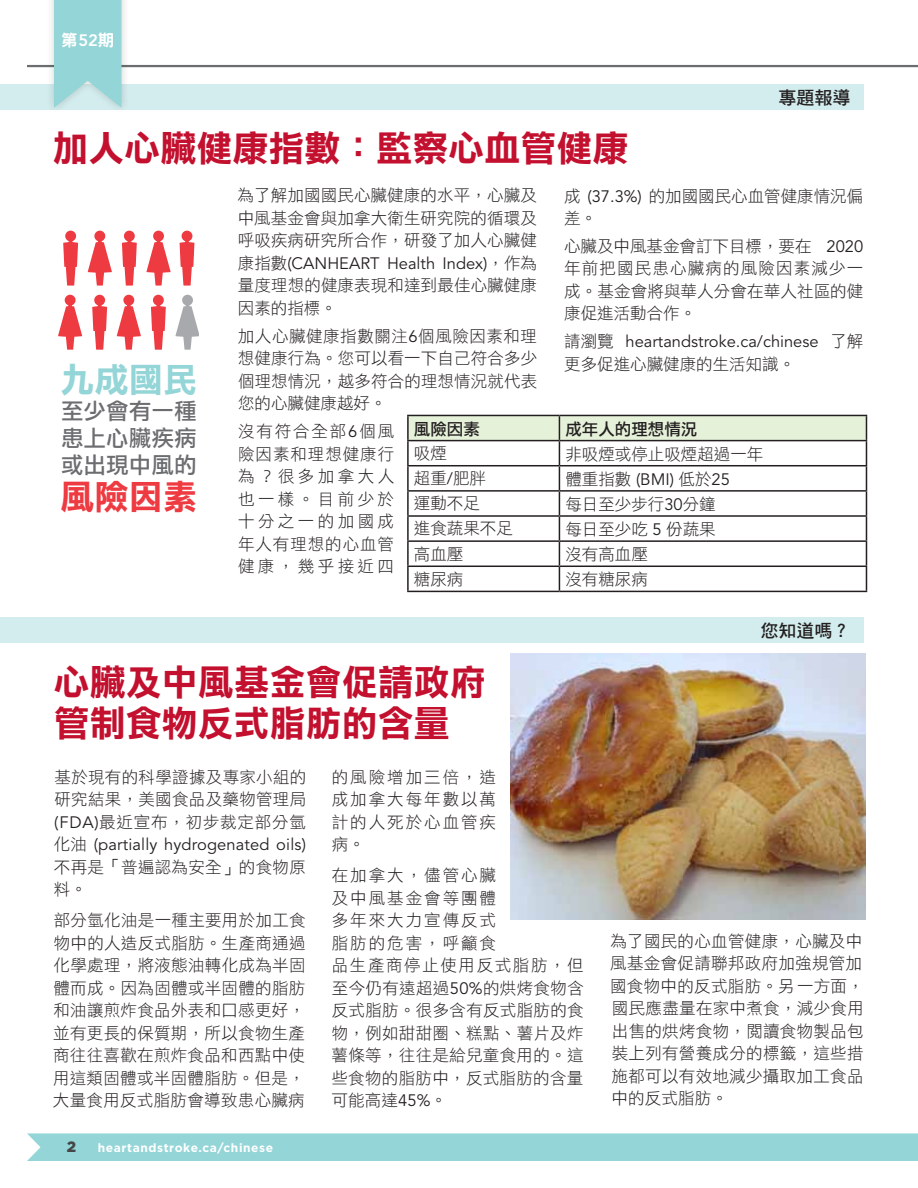
<style>
.page{position:relative;width:918px;height:1188px;background:#fff}
.page>*{position:absolute;margin:0;border:0;box-sizing:border-box;transform-origin:0 0}
.t1{font:36px/40.8px "DF Li Hei Std W7";color:#c3102f}
.t2{font:34.35px "DF Li Hei Std W7";color:#94d5d7}
.t3{font:34.35px "DF Li Hei Std W7";color:#ee3a41}
.t4{font:22.65px/27.2px "DF Li Hei Std W5";color:#6c6d70;text-align:justify}
.t5{font:18px "DF Hei Std W7";color:#231f20}
.t6{font:16.5px/22.5px "DF Li Hei Std W3";letter-spacing:.02em;color:#231f20;text-align:justify}
.t7{font:16.5px "Avenir LT Std";color:#231f20}
.t8{font:16.5px/22.5px "DF Li Hei Std W3";color:#231f20}
.t9{font:16.5px "DF Li Hei Std W5";color:#231f20}
.t10{font:16.5px "DF Hei Std W9";color:#fff}
.t11{font:900 15px "Gotham";color:#454647}
.t12{font:700 12px "Gotham";letter-spacing:.05em;color:#fff}
.s1{font-family:"Avenir LT Std";font-weight:800}
.s2{font-family:"DF Li Hei Std W3"}
.s3{font-family:"Avenir LT Std"}
</style>
<div class="page">
<div style="left:0;top:84px;width:864px;height:26px;background:#d3eced"></div>
<div style="left:0;top:618px;width:864px;height:25px;background:#d3eced"></div>
<hr style="left:407px;top:415px;width:152px;height:1px;background:#231f20">
<hr style="left:407px;top:416px;width:2px;height:24px;background:#231f20">
<hr style="left:407px;top:440px;width:152px;height:1px;background:#231f20">
<hr style="left:407px;top:441px;width:2px;height:24px;background:#231f20">
<hr style="left:407px;top:465px;width:152px;height:1px;background:#231f20">
<hr style="left:407px;top:466px;width:2px;height:24px;background:#231f20">
<hr style="left:407px;top:490px;width:152px;height:2px;background:#231f20">
<hr style="left:407px;top:492px;width:2px;height:23px;background:#231f20">
<hr style="left:407px;top:515px;width:152px;height:2px;background:#231f20">
<hr style="left:407px;top:517px;width:2px;height:23px;background:#231f20">
<hr style="left:407px;top:540px;width:152px;height:2px;background:#231f20">
<hr style="left:407px;top:542px;width:2px;height:24px;background:#231f20">
<hr style="left:407px;top:566px;width:152px;height:1px;background:#231f20">
<hr style="left:407px;top:567px;width:2px;height:24px;background:#231f20">
<svg style="left:408px;top:415px;width:459px;height:176px"></svg>
<hr style="left:407px;top:591px;width:152px;height:1px;background:#231f20">
<hr style="left:559px;top:591px;width:308px;height:1px;background:#231f20">
<img style="left:511px;top:653px;width:355px;height:267px">
<svg style="left:63px;top:231px;width:15px;height:55px"></svg>
<svg style="left:122px;top:231px;width:15px;height:55px"></svg>
<svg style="left:88px;top:231px;width:24px;height:55px"></svg>
<svg style="left:146px;top:231px;width:25px;height:55px"></svg>
<svg style="left:180px;top:231px;width:14px;height:55px"></svg>
<svg style="left:92px;top:295px;width:15px;height:55px"></svg>
<svg style="left:151px;top:295px;width:15px;height:55px"></svg>
<svg style="left:58px;top:295px;width:24px;height:55px"></svg>
<svg style="left:117px;top:295px;width:24px;height:55px"></svg>
<svg style="left:175px;top:295px;width:24px;height:55px"></svg>
<hr style="left:27px;top:65px;width:891px;height:2px;background:#6c6d70">
<div style="left:27px;top:1133px;width:891px;height:28px;background:#94d5d7"></div>
<div style="left:46px;top:0;width:84px;height:115px;background:#231f20;opacity:.2"></div>
<svg style="left:54px;top:0;width:68px;height:108px;background:#9bd7d9"></svg>
<p class="t10" style="left:61px;top:32px;width:55px">第<span class="s1">52</span>期</p>
<h1 class="t1" style="left:53px;top:127px;width:578px">加人心臟健康指數：監察心血管健康</h1>
<p class="t5" style="left:778px;top:88px;width:73px">專題報導</p>
<h2 class="t2" style="left:60px;top:361px;width:139px">九成國民</h2>
<h3 class="t4" style="left:61px;top:397px;width:137px">至少會有一種患上心臟疾病或出現中風的</h3>
<h2 class="t3" style="left:60px;top:478px;width:139px">風險因素</h2>
<p class="t6" style="left:238px;top:184px;width:301px">為了解加國國民心臟健康的水平，心臟及中風基金會與加拿大衛生研究院的循環及呼吸疾病研究所合作，研發了加人心臟健</p>
<p class="t7" style="left:238px;top:254px;width:301px"><span class="s2">康指數</span>(CANHEART Health Index)<span class="s2">，作為</span></p>
<p class="t6" style="left:238px;top:274px;width:301px">量度理想的健康表現和達到最佳心臟健康因素的指標。</p>
<p class="t6" style="left:238px;top:324px;width:301px">加人心臟健康指數關注<span class="s3">6</span>個風險因素和理想健康行為。您可以看一下自己符合多少個理想情況，越多符合的理想情況就代表您的心臟健康越好。</p>
<p class="t6" style="left:238px;top:420px;width:158px">沒有符合全部<span class="s3">6</span>個風險因素和理想健康行為？很多加拿大人也一樣。目前少於十分之一的加國成年人有理想的心血管健康，幾乎接近四</p>
<p class="t8" style="left:564px;top:184px;width:301px">成 <span class="s3">(37.3%)</span> 的加國國民心血管健康情況偏差。</p>
<p class="t6" style="left:564px;top:235px;width:301px">心臟及中風基金會訂下目標，要在 <span class="s3">2020</span>年前把國民患心臟病的風險因素減少一成。基金會將與華人分會在華人社區的健康促進活動合作。</p>
<p class="t7" style="left:564px;top:332px;width:301px"><span class="s2">請瀏覽</span> heartandstroke.ca/chinese <span class="s2">了解</span></p>
<p class="t8" style="left:564px;top:352px;width:232px">更多促進心臟健康的生活知識。</p>
<p class="t9" style="left:414px;top:420px;width:67px">風險因素</p>
<p class="t9" style="left:565px;top:420px;width:133px">成年人的理想情況</p>
<p class="t6" style="left:414px;top:442px;width:34px">吸煙</p>
<p class="t8" style="left:565px;top:442px;width:199px">非吸煙或停止吸煙超過一年</p>
<p class="t6" style="left:414px;top:467px;width:74px">超重<span class="s3">/</span>肥胖</p>
<p class="t7" style="left:565px;top:470px;width:166px"><span class="s2">體重指數</span> (BMI) <span class="s2">低於</span>25</p>
<p class="t6" style="left:414px;top:492px;width:67px">運動不足</p>
<p class="t8" style="left:565px;top:493px;width:152px">每日至少步行<span class="s3">30</span>分鐘</p>
<p class="t6" style="left:414px;top:517px;width:100px">進食蔬果不足</p>
<p class="t8" style="left:565px;top:518px;width:152px">每日至少吃 <span class="s3">5</span> 份蔬果</p>
<p class="t6" style="left:414px;top:542px;width:51px">高血壓</p>
<p class="t6" style="left:565px;top:543px;width:84px">沒有高血壓</p>
<p class="t6" style="left:414px;top:567px;width:51px">糖尿病</p>
<p class="t6" style="left:565px;top:568px;width:84px">沒有糖尿病</p>
<p class="t5" style="left:760px;top:621px;width:91px">您知道嗎？</p>
<h1 class="t1" style="left:54px;top:661px;width:434px">心臟及中風基金會促請政府管制食物反式脂肪的含量</h1>
<p class="t6" style="left:54px;top:765px;width:254px">基於現有的科學證據及專家小組的研究結果，美國食品及藥物管理局<span class="s3">(FDA)</span>最近宣布，初步裁定部分氫</p>
<p class="t7" style="left:54px;top:835px;width:253px"><span class="s2">化油</span> (partially hydrogenated oils)</p>
<p class="t6" style="left:54px;top:855px;width:254px">不再是「普遍認為安全」的食物原料。</p>
<p class="t6" style="left:53px;top:909px;width:254px">部分氫化油是一種主要用於加工食物中的人造反式脂肪。生產商通過化學處理，將液態油轉化成為半固體而成。因為固體或半固體的脂肪和油讓煎炸食品外表和口感更好，並有更長的保質期，所以食物生產商往往喜歡在煎炸食品和西點中使用這類固體或半固體脂肪。但是，大量食用反式脂肪會導致患心臟病</p>
<p class="t11" style="left:67px;top:1136px;width:11px">2</p>
<p class="t12" style="left:98px;top:1141px;width:177px">heartandstroke.ca/chinese</p>
<p class="t6" style="left:332px;top:765px;width:166px">的風險增加三倍，造成加拿大每年數以萬計的人死於心血管疾病。</p>
<p class="t6" style="left:331px;top:864px;width:254px;text-align:left">在加拿大，儘管心臟<br>及中風基金會等團體<br>多年來大力宣傳反式<br>脂肪的危害，呼籲食<br>品生產商停止使用反式脂肪，但至今仍有遠超過<span class="s3">50%</span>的烘烤食物含反式脂肪。很多含有反式脂肪的食物，例如甜甜圈、糕點、薯片及炸薯條等，往往是給兒童食用的。這些食物的脂肪中，反式脂肪的含量可能高達<span class="s3">45%</span>。</p>
<p class="t6" style="left:610px;top:929px;width:255px">為了國民的心血管健康，心臟及中風基金會促請聯邦政府加強規管加國食物中的反式脂肪。另一方面，國民應盡量在家中煮食，減少食用出售的烘烤食物，閱讀食物製品包裝上列有營養成分的標籤，這些措施都可以有效地減少攝取加工食品中的反式脂肪。</p>
</div>
